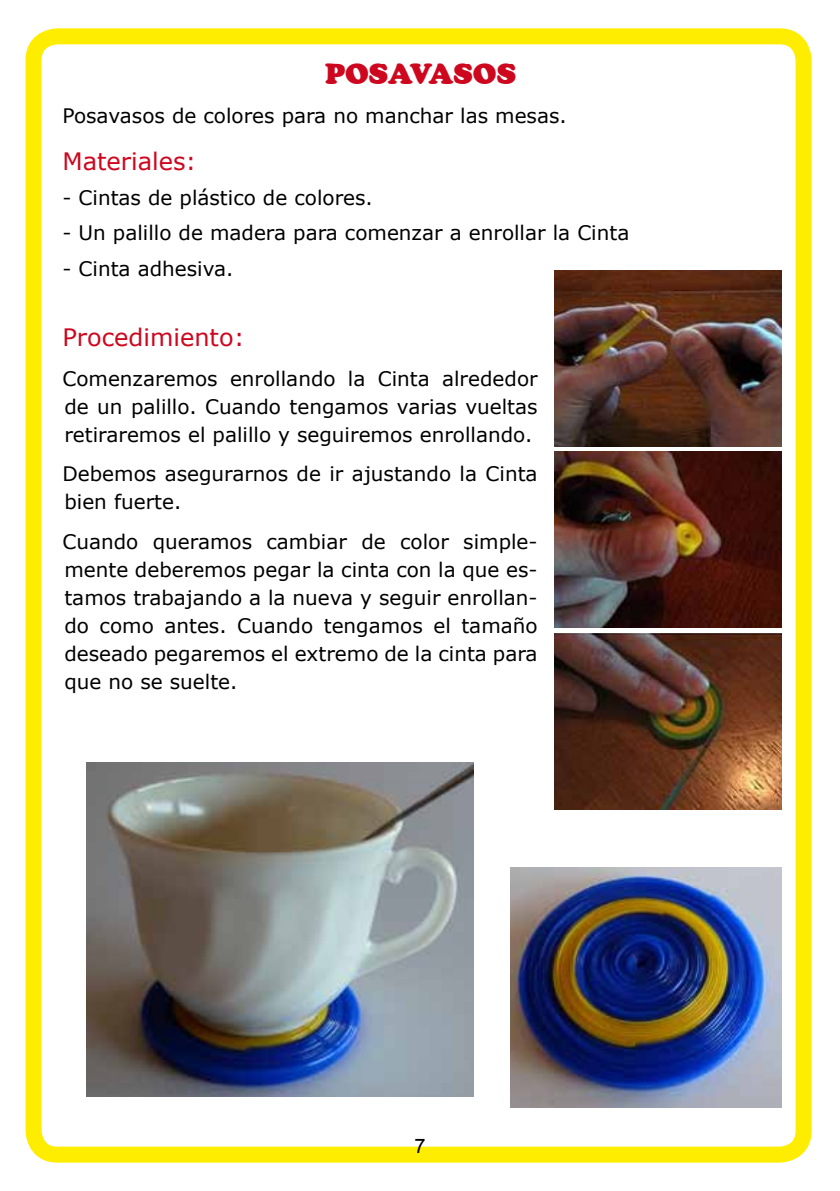
<style>
.page{position:relative;width:840px;height:1191px;background:#fff}
.page>*{position:absolute;margin:0;border:0;box-sizing:border-box;transform-origin:0 0}
.t1{font:28px "Cooper BT Black Headline";color:#cd071e}
.t2{font:24px "Verdana";color:#cd071e}
.t3{font:20px/28px "Verdana";color:#000;text-align:justify}
.t4{font:20px "Arial";color:#000}
</style>
<div class="page">
<div style="left:26px;top:28px;width:785px;height:1134px;border:16px solid #ffed00;border-radius:24px"></div>
<img style="left:86px;top:763px;width:387px;height:333px">
<img style="left:510px;top:867px;width:271px;height:240px">
<img style="left:554px;top:270px;width:227px;height:176px">
<img style="left:554px;top:451px;width:227px;height:176px">
<img style="left:554px;top:633px;width:227px;height:176px">
<h1 class="t1" style="left:325px;top:57px;width:192px">POSAVASOS</h1>
<p class="t3" style="left:62px;top:101px;width:505px">Posavasos de colores para no manchar las mesas.</p>
<p class="t2" style="left:62px;top:144px;width:135px">Materiales:</p>
<p class="t3" style="left:62px;top:184px;width:312px">- Cintas de plástico de colores.</p>
<p class="t3" style="left:62px;top:219px;width:568px">- Un palillo de madera para comenzar a enrollar la Cinta</p>
<p class="t3" style="left:62px;top:254px;width:172px">- Cinta adhesiva.</p>
<p class="t2" style="left:62px;top:321px;width:183px">Procedimiento:</p>
<p class="t3" style="left:62px;top:364px;width:476px">Comenzaremos enrollando la Cinta alrededor de un palillo. Cuando tengamos varias vueltas retiraremos el palillo y seguiremos enrollando.</p>
<p class="t3" style="left:62px;top:460px;width:476px">Debemos asegurarnos de ir ajustando la Cinta bien fuerte.</p>
<p class="t3" style="left:62px;top:527px;width:476px">Cuando queramos cambiar de color simple&shy;mente deberemos pegar la cinta con la que es&shy;tamos trabajando a la nueva y seguir enrollan&shy;do como antes. Cuando tengamos el tamaño deseado pegaremos el extremo de la cinta para que no se suelte.</p>
<p class="t4" style="left:414px;top:1133px;width:13px">7</p>
</div>
